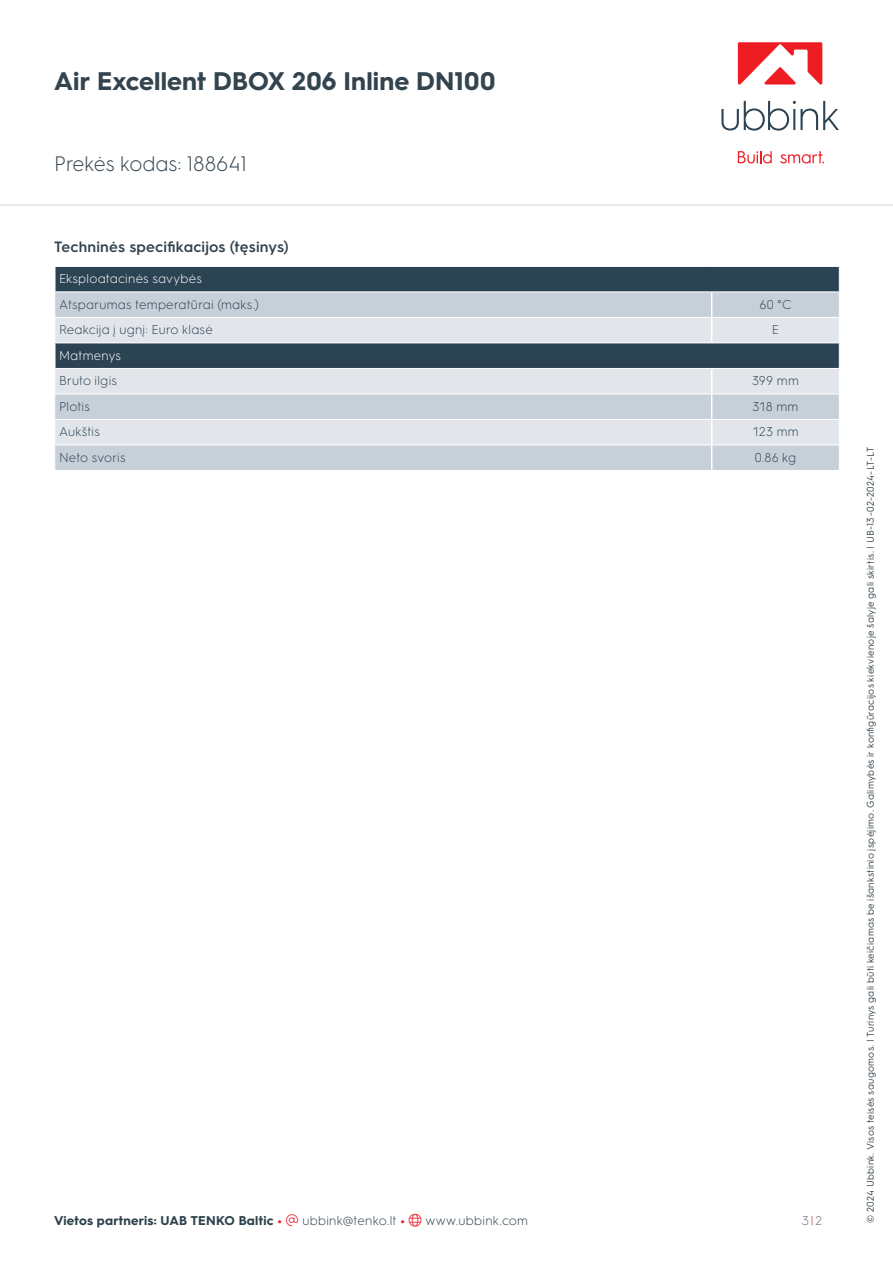
<style>
.page{position:relative;width:893px;height:1263px;background:#fff}
.page>*{position:absolute;margin:0;border:0;box-sizing:border-box;transform-origin:0 0}
.t1{font:700 25.5px "HGS3";letter-spacing:.005em;color:#33444f}
.t2{font:300 21px "HGS3";color:#33444f}
.t3{font:600 15px "HGS3";letter-spacing:.01em;color:#33444f}
.t4{font:300 12.75px "HGS3";letter-spacing:.015em;color:#2c4354}
.t5{font:700 12.75px "HGS3";letter-spacing:.015em;color:#2c424c}
.t6{font:300 12.75px "HGS3";letter-spacing:.015em;color:#fff}
.t7{font:300 12.75px "HGS3";color:#66737c}
.t8{font:9.75px "HGS3";letter-spacing:.03em;color:#33444f}
.s1{color:#e31e25}
.s2{color:#ee1f2d}
.s3{font-weight:300}
</style>
<div class="page">
<div style="left:56px;top:267px;width:783px;height:24px;background:#2c4354"></div>
<div style="left:55px;top:292px;width:784px;height:178px;background:#c7d0d9"></div>
<svg style="left:55px;top:318px;width:784px;height:127px;background:#b8c1c9"></svg>
<hr style="left:55px;top:317px;width:657px;height:1px;background:#fff">
<hr style="left:712px;top:317px;width:127px;height:1px;background:#fff">
<svg style="left:711px;top:292px;width:1px;height:50px"></svg>
<hr style="left:54px;top:342px;width:658px;height:1px;background:#fff">
<hr style="left:712px;top:342px;width:128px;height:1px;background:#fff">
<hr style="left:54px;top:343px;width:2px;height:25px;background:#fff">
<hr style="left:54px;top:368px;width:658px;height:1px;background:#fff">
<hr style="left:712px;top:368px;width:128px;height:1px;background:#fff">
<hr style="left:55px;top:393px;width:657px;height:1px;background:#fff">
<hr style="left:712px;top:393px;width:127px;height:1px;background:#fff">
<hr style="left:55px;top:419px;width:657px;height:1px;background:#fff">
<hr style="left:712px;top:419px;width:127px;height:1px;background:#fff">
<hr style="left:55px;top:445px;width:657px;height:1px;background:#fff">
<hr style="left:712px;top:445px;width:127px;height:1px;background:#fff">
<svg style="left:711px;top:369px;width:1px;height:101px"></svg>
<svg style="left:839px;top:267px;width:1px;height:101px"></svg>
<hr style="left:0;top:204px;width:893px;height:2px;background:#e1e4e6">
<svg style="left:721px;top:101px;width:118px;height:30px"></svg>
<svg style="left:738px;top:151px;width:34px;height:13px"></svg>
<svg style="left:780px;top:151px;width:44px;height:13px"></svg>
<svg style="left:738px;top:42px;width:84px;height:43px"></svg>
<h1 class="t1" style="left:54px;top:63px;width:443px">Air Excellent DBOX 206 Inline DN100</h1>
<h2 class="t2" style="left:54px;top:150px;width:194px">Prekės kodas: 188641</h2>
<h3 class="t3" style="left:54px;top:236px;width:236px">Techninės specifikacijos (tęsinys)</h3>
<h3 class="t6" style="left:59px;top:270px;width:144px">Eksploatacinės savybės</h3>
<h3 class="t4" style="left:59px;top:296px;width:202px">Atsparumas temperatūrai (maks.)</h3>
<h3 class="t4" style="left:759px;top:296px;width:34px">60 °C</h3>
<h3 class="t4" style="left:59px;top:321px;width:155px">Reakcija į ugnį: Euro klasė</h3>
<h3 class="t4" style="left:772px;top:321px;width:9px">E</h3>
<h3 class="t6" style="left:59px;top:346px;width:64px">Matmenys</h3>
<h3 class="t4" style="left:59px;top:372px;width:59px">Bruto ilgis</h3>
<h3 class="t4" style="left:752px;top:372px;width:48px">399 mm</h3>
<h3 class="t4" style="left:59px;top:398px;width:32px">Plotis</h3>
<h3 class="t4" style="left:752px;top:398px;width:47px">318 mm</h3>
<h3 class="t4" style="left:59px;top:423px;width:42px">Aukštis</h3>
<h3 class="t4" style="left:752px;top:423px;width:48px">123 mm</h3>
<h3 class="t4" style="left:59px;top:449px;width:68px">Neto svoris</h3>
<h3 class="t4" style="left:755px;top:449px;width:43px">0.86 kg</h3>
<h3 class="t5" style="left:54px;top:1211px;width:476px">Vietos partneris: UAB TENKO Baltic <span class="s1">•</span> <span class="s2">▼</span> <span class="s3">ubbink@tenko.lt</span> <span class="s1">•</span> <span class="s2">●□</span> <span class="s3">www.ubbink.com</span></h3>
<h3 class="t7" style="left:802px;top:1211px;width:21px">3<span class="s1">|</span>2</h3>
<p class="t8" style="left:864px;top:1222px;width:777px;rotate:-90deg">© 2024 Ubbink. Visos teisės saugomos. | Turinys gali būti keičiamas be išankstinio įspėjimo. Galimybės ir konfigūracijos kiekvienoje šalyje gali skirtis. | UB-13-02-2024-LT-LT</p>
</div>
